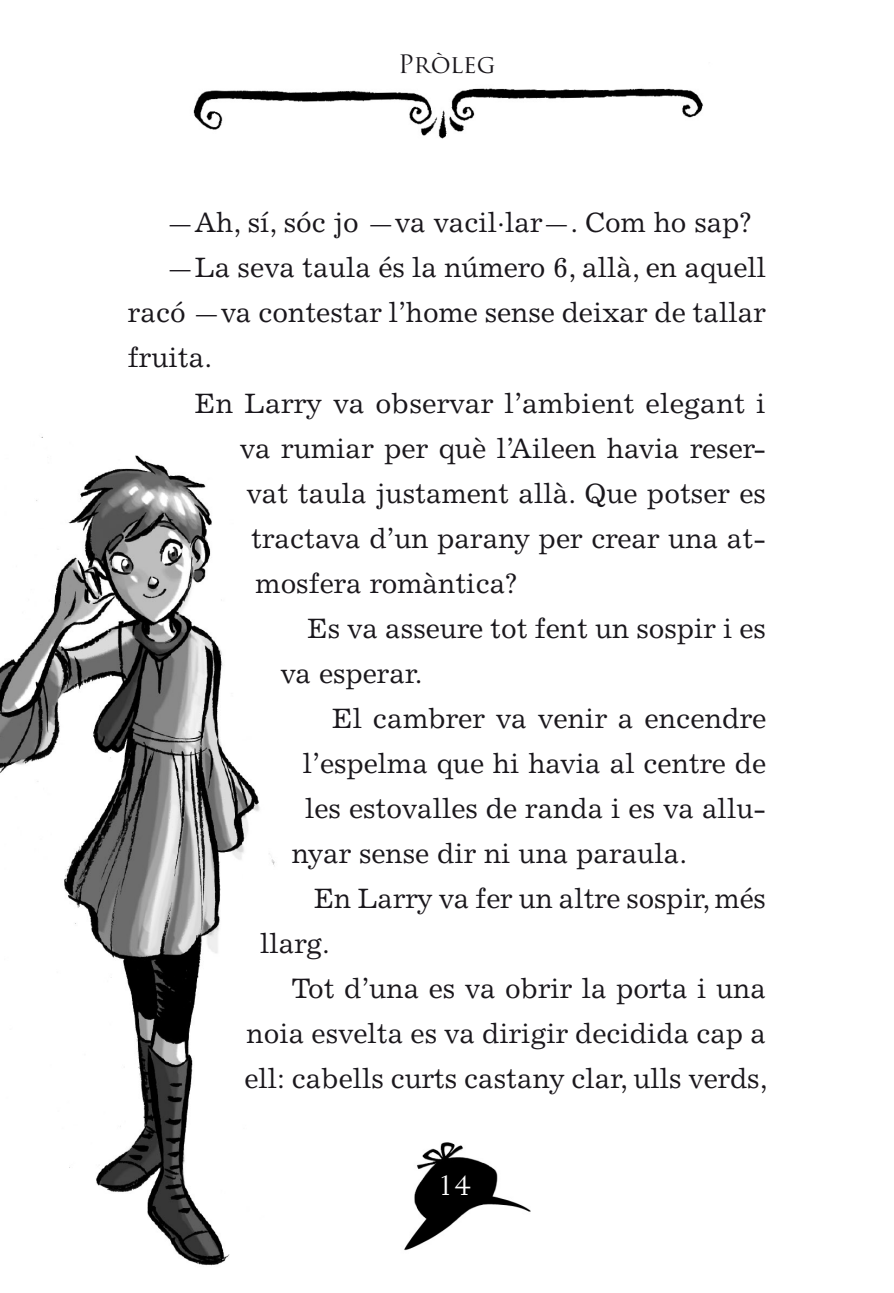
<style>
.page{position:relative;width:894px;height:1293px;background:#fff}
.page>*{position:absolute;margin:0;border:0;box-sizing:border-box;transform-origin:0 0}
.t1{font:32.62px "Joanna MT Std";color:#fff}
.TESTO_MISSIONE{font:28.12px/45px "Excelsior LT Std";color:#1a171c;text-align:justify}
.TESTATINE{font:24.75px "Trajan Pro";color:#1a171c}
</style>
<div class="page">
<img style="left:193px;top:88px;width:510px;height:51px">
<img style="left:404px;top:1142px;width:127px;height:109px">
<img style="left:0;top:436px;width:275px;height:830px">
<p class="TESTATINE" style="left:398px;top:48px;width:99px">Pròleg</p>
<p class="TESTO_MISSIONE" style="left:166px;top:200px;width:586px">—Ah, sí, sóc jo —va vacil·lar—. Com ho sap?</p>
<p class="TESTO_MISSIONE" style="left:128px;top:245px;width:639px;text-indent:38px">—La seva taula és la número 6, allà, en aquell racó —va contestar l’home sense deixar de tallar fruita.</p>
<p class="TESTO_MISSIONE" style="left:195px;top:380px;width:572px">En Larry va observar l’ambient elegant i</p>
<p class="TESTO_MISSIONE" style="left:240px;top:425px;width:527px">va rumiar per què l’Aileen havia reser-</p>
<p class="TESTO_MISSIONE" style="left:247px;top:470px;width:521px">vat taula justament allà. Que potser es</p>
<p class="TESTO_MISSIONE" style="left:251px;top:515px;width:516px">tractava d’un parany per crear una at-</p>
<p class="TESTO_MISSIONE" style="left:256px;top:560px;width:262px">mosfera romàntica?</p>
<p class="TESTO_MISSIONE" style="left:280px;top:605px;width:487px;text-indent:27px">Es va asseure tot fent un sospir i es va esperar.</p>
<p class="TESTO_MISSIONE" style="left:332px;top:695px;width:435px">El cambrer va venir a encendre</p>
<p class="TESTO_MISSIONE" style="left:303px;top:740px;width:464px">l’espelma que hi havia al centre de</p>
<p class="TESTO_MISSIONE" style="left:305px;top:785px;width:462px">les estovalles de randa i es va allu-</p>
<p class="TESTO_MISSIONE" style="left:292px;top:830px;width:397px">nyar sense dir ni una paraula.</p>
<p class="TESTO_MISSIONE" style="left:260px;top:875px;width:507px;text-indent:54px">En Larry va fer un altre sospir, més llarg.</p>
<p class="TESTO_MISSIONE" style="left:244px;top:965px;width:524px;text-indent:47px">Tot d’una es va obrir la porta i una noia esvelta es va dirigir decidida cap a ell: cabells curts castany clar, ulls verds,</p>
<p class="t1" style="left:437px;top:1167px;width:35px">14</p>
</div>
